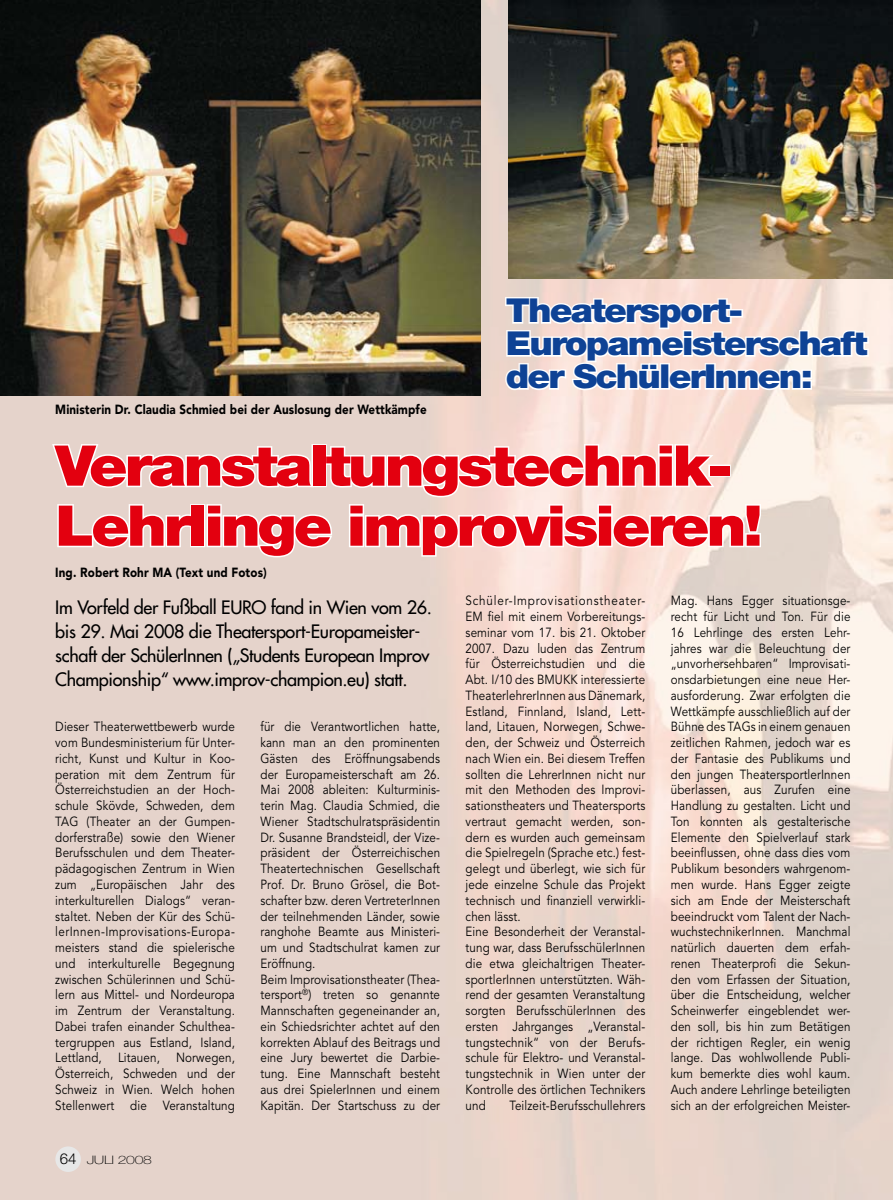
<style>
.page{position:relative;width:893px;height:1200px;background:#fff}
.page>*{position:absolute;margin:0;border:0;box-sizing:border-box;transform-origin:0 0}
.t1{font:900 56.1px/60px "Helvetica Neue";letter-spacing:-.05em;color:#e3000f;scale:1.1 1}
.t2{font:900 33px/33px "Helvetica Neue";letter-spacing:-.05em;color:#0e4295;scale:1.1 1}
.t3{font:18px/24px "Futura";letter-spacing:-.02em;color:#000}
.t4{font:13.2px/15.8px "Avenir";letter-spacing:.01em;color:#000;text-align:justify;scale:.88 1}
.t5{font:900 13.2px "Avenir";letter-spacing:.01em;color:#000;scale:.88 1}
.t6{font:100 11.7px "Helvetica Neue";letter-spacing:-.025em;color:#000;scale:1.35 1}
.s1{font-weight:300;font-size:15px}
</style>
<div class="page">
<img style="left:0;top:0;width:893px;height:1199px">
<img style="left:0;top:0;width:480px;height:395px">
<svg style="left:50px;top:441px;width:712px;height:117px"></svg>
<img style="left:508px;top:0;width:385px;height:279px">
<svg style="left:504px;top:295px;width:366px;height:96px"></svg>
<div style="left:55px;top:1146px;width:26px;height:25px;background:#e7e7e7;border-radius:50%"></div>
<p class="t5" style="left:55px;top:401px;width:424px">Ministerin Dr. Claudia Schmied bei der Auslosung der Wettkämpfe</p>
<h2 class="t2" style="left:506px;top:294px;width:331px">Theatersport-<br>Europameisterschaft der SchülerInnen:</h2>
<h1 class="t1" style="left:55px;top:435px;width:645px">Veranstaltungstechnik-<br>Lehrlinge improvisieren!</h1>
<p class="t5" style="left:55px;top:564px;width:242px">Ing. Robert Rohr MA (Text und Fotos)</p>
<h3 class="t3" style="left:55px;top:594px;width:378px">Im Vorfeld der Fußball EURO fand in Wien vom 26. bis 29. Mai 2008 die Theatersport-Europameister&shy;schaft der SchülerInnen („Students European Improv Championship“ www.improv-champion.eu) statt.</h3>
<p class="t4" style="left:55px;top:719px;width:206px">Dieser Theaterwettbewerb wurde vom Bundesministerium für Unter&shy;richt, Kunst und Kultur in Koo&shy;peration mit dem Zentrum für Österreichstudien an der Hoch&shy;schule Skövde, Schweden, dem TAG (Thea-ter an der Gumpen&shy;dorferstraße) sowie den Wiener Berufsschulen und dem Theater&shy;pädagogischen Zentrum in Wien zum „Europäischen Jahr des interkulturellen Dialogs“ veran&shy;staltet. Neben der Kür des Schü&shy;lerInnen-Improvisations-Europa&shy;meisters stand die spielerische und interkulturelle Begegnung zwischen Schülerinnen und Schü&shy;lern aus Mittel- und Nordeuropa im Zentrum der Veranstaltung.<br>Dabei trafen einander Schulthea&shy;tergruppen aus Estland, Island, Lettland, Litauen, Norwegen, Österreich, Schweden und der Schweiz in Wien. Welch hohen Stellenwert die Veranstaltung</p>
<p class="t4" style="left:260px;top:719px;width:206px;text-align:left">für die Verantwortlichen hatte, kann man an den prominenten<br>Gästen des Eröffnungsabends der Europameisterschaft am 26.<br>Mai 2008 ableiten: Kulturminis&shy;terin Mag. Claudia Schmied, die<br>Wiener Stadtschulratspräsidentin<br>Dr. Susanne Brandsteidl, der Vize&shy;präsident der Österreichischen<br>Theatertechnischen Gesellschaft<br>Prof. Dr. Bruno Grösel, die Bot&shy;schafter bzw. deren VertreterInnen der teilnehmenden Länder, sowie ranghohe Beamte aus Ministeri&shy;um und Stadtschulrat kamen zur<br>Eröffnung.<br>Beim Improvisationstheater (Thea&shy;tersport<sup>®</sup>) treten so genannte<br>Mannschaften gegeneinander an, ein Schiedsrichter achtet auf den korrekten Ablauf des Beitrags und eine Jury bewertet die Darbie&shy;tung. Eine Mannschaft besteht aus drei SpielerInnen und einem<br>Kapitän. Der Startschuss zu der</p>
<p class="t6" style="left:60px;top:1152px;width:70px"><span class="s1">64</span> JuLi 2008</p>
<p class="t4" style="left:466px;top:593px;width:206px;text-align:left">Schüler-Improvisationstheater-<br>EM fiel mit einem Vorbereitungs&shy;seminar vom 17. bis 21. Oktober<br>2007. Dazu luden das Zentrum für Österreichstudien und die<br>Abt. I/10 des BMUKK interessierte<br>TheaterlehrerInnen aus Dänemark,<br>Estland, Finnland, Island, Lett&shy;land, Litauen, Norwegen, Schwe&shy;den, der Schweiz und Österreich nach Wien ein. Bei diesem Treffen sollten die LehrerInnen nicht nur mit den Methoden des Improvi&shy;sationstheaters und Theatersports vertraut gemacht werden, son&shy;dern es wurden auch gemeinsam die Spielregeln (Sprache etc.) fest&shy;gelegt und überlegt, wie sich für jede einzelne Schule das Projekt technisch und finanziell verwirkli&shy;chen lässt.<br>Eine Besonderheit der Veranstal&shy;tung war, dass BerufsschülerInnen die etwa gleichaltrigen Theater&shy;sportlerInnen unterstützten. Wäh&shy;rend der gesamten Veranstaltung sorgten BerufsschülerInnen des ersten Jahrganges „Veranstal&shy;tungstechnik“ von der Berufs&shy;schule für Elektro- und Veranstal&shy;tungstechnik in Wien unter der<br>Kontrolle des örtlichen Technikers und</p>
<p class="t4" style="left:510px;top:1097px;width:156px">Teilzeit-Berufsschullehrers</p>
<p class="t4" style="left:671px;top:593px;width:206px">Mag. Hans Egger situationsge&shy;recht für Licht und Ton. Für die 16 Lehrlinge des ersten Lehr&shy;jahres war die Beleuchtung der „unvorhersehbaren“ Improvisati&shy;onsdarbietungen eine neue Her&shy;ausforderung. Zwar erfolgten die Wettkämpfe ausschließlich auf der Bühne des TAGs in einem genauen zeitlichen Rahmen, jedoch war es der Fantasie des Publikums und den jungen TheatersportlerInnen überlassen, aus Zurufen eine Handlung zu gestalten. Licht und Ton konnten als gestalterische Elemente den Spielverlauf stark beeinflussen, ohne dass dies vom Publikum besonders wahrgenom&shy;men wurde. Hans Egger zeigte sich am Ende der Meisterschaft beeindruckt vom Talent der Nach&shy;wuchstechnikerInnen. Manchmal natürlich dauerten dem erfah&shy;renen Theaterprofi die Sekun&shy;den vom Erfassen der Situation, über die Entscheidung, welcher Scheinwerfer eingeblendet wer&shy;den soll, bis hin zum Betätigen der richtigen Regler, ein wenig lange. Das wohlwollende Publi&shy;kum bemerkte dies wohl kaum.<br>Auch andere Lehrlinge beteiligten sich an der erfolgreichen Meister-</p>
</div>
